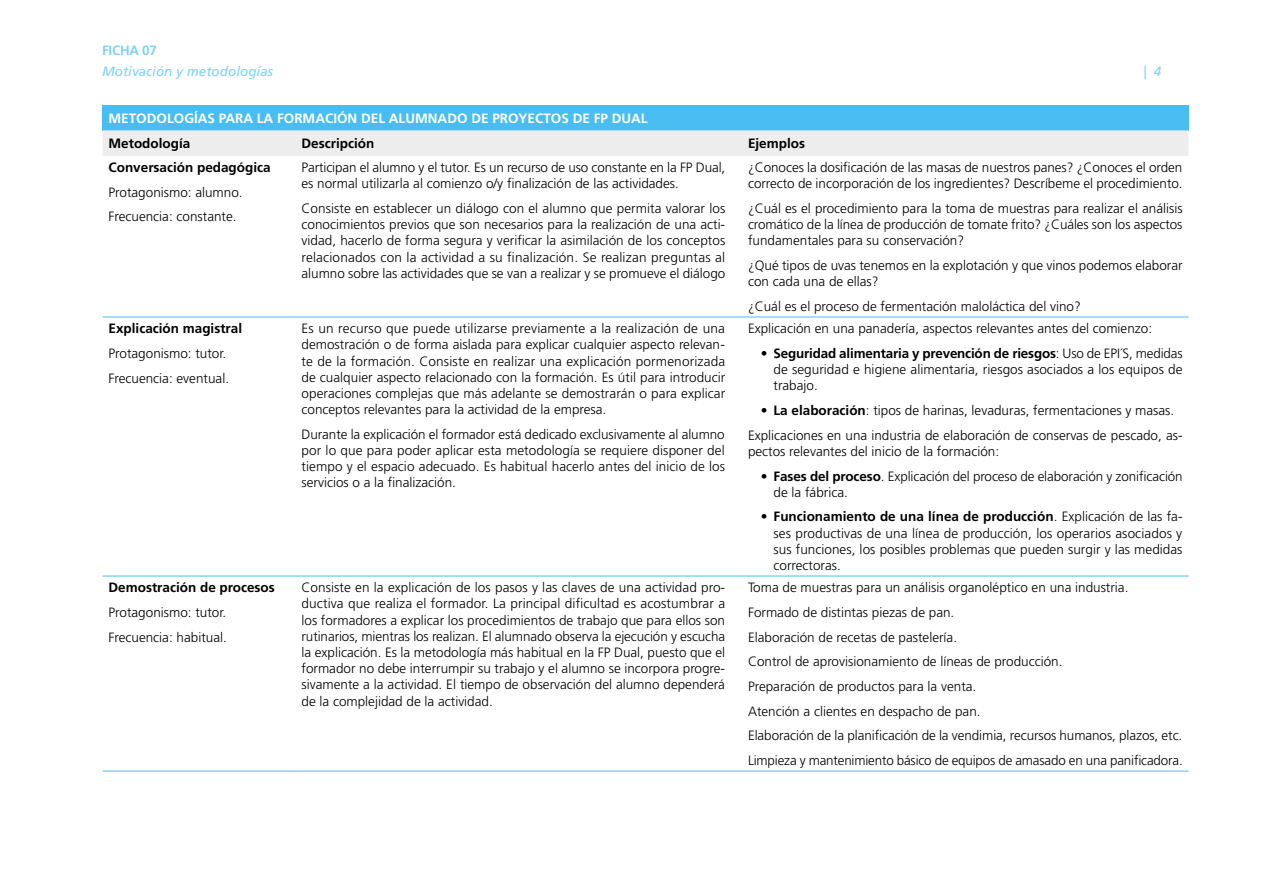
<style>
.page{position:relative;width:1263px;height:893px;background:#fff}
.page>*{position:absolute;margin:0;border:0;box-sizing:border-box;transform-origin:0 0}
.Cuerpo_de_texto_peque{font:300 13.5px/16.2px "Frutiger LT Std";color:#000;text-align:justify}
.Cuerpo_de_texto_peque-2{font:700 13.5px "Frutiger LT Std";color:#000}
.Cuerpo_de_texto_peque-3{font:700 13.5px "Frutiger LT Std";color:#fff}
.t1{font:italic 13.5px "Frutiger LT Std";color:#80d1f5}
.t2{font:700 13.5px "Frutiger LT Std";letter-spacing:-.015em;color:#80d1f5}
.s1{font-weight:700}
</style>
<div class="page">
<div style="left:103px;top:105px;width:1085px;height:25px;background:#4abdf0"></div>
<div style="left:103px;top:130px;width:1085px;height:26px;background:#ededed"></div>
<hr style="left:103px;top:317px;width:193px;height:1px;background:#4abdf0">
<hr style="left:296px;top:317px;width:446px;height:1px;background:#4abdf0">
<hr style="left:742px;top:317px;width:446px;height:1px;background:#4abdf0">
<hr style="left:103px;top:576px;width:193px;height:1px;background:#4abdf0">
<hr style="left:103px;top:771px;width:193px;height:1px;background:#4abdf0">
<hr style="left:296px;top:576px;width:446px;height:1px;background:#4abdf0">
<hr style="left:742px;top:576px;width:446px;height:1px;background:#4abdf0">
<hr style="left:296px;top:771px;width:446px;height:1px;background:#4abdf0">
<hr style="left:742px;top:771px;width:446px;height:1px;background:#4abdf0">
<p class="t2" style="left:102px;top:42px;width:56px">FICHA 07</p>
<p class="t1" style="left:102px;top:63px;width:173px">Motivación y metodologías</p>
<p class="t1" style="left:1143px;top:63px;width:20px">| 4</p>
<p class="Cuerpo_de_texto_peque-3" style="left:109px;top:110px;width:541px">METODOLOGÍAS PARA LA FORMACIÓN DEL ALUMNADO DE PROYECTOS DE FP DUAL</p>
<p class="Cuerpo_de_texto_peque-2" style="left:109px;top:135px;width:83px">Metodología</p>
<p class="Cuerpo_de_texto_peque-2" style="left:302px;top:135px;width:74px">Descripción</p>
<p class="Cuerpo_de_texto_peque-2" style="left:748px;top:135px;width:59px">Ejemplos</p>
<p class="Cuerpo_de_texto_peque-2" style="left:109px;top:159px;width:164px">Conversación pedagógica</p>
<p class="Cuerpo_de_texto_peque" style="left:109px;top:184px;width:136px">Protagonismo: alumno.</p>
<p class="Cuerpo_de_texto_peque" style="left:109px;top:209px;width:130px">Frecuencia: constante.</p>
<p class="Cuerpo_de_texto_peque" style="left:748px;top:159px;width:436px">¿Conoces la dosificación de las masas de nuestros panes? ¿Conoces el orden correcto de incorporación de los ingredientes? Descríbeme el procedimiento.</p>
<p class="Cuerpo_de_texto_peque" style="left:748px;top:200px;width:436px">¿Cuál es el procedimiento para la toma de muestras para realizar el análisis cromático de la línea de producción de tomate frito? ¿Cuáles son los aspectos fundamentales para su conservación?</p>
<p class="Cuerpo_de_texto_peque" style="left:748px;top:257px;width:436px">¿Qué tipos de uvas tenemos en la explotación y que vinos podemos elaborar con cada una de ellas?</p>
<p class="Cuerpo_de_texto_peque" style="left:748px;top:298px;width:334px">¿Cuál es el proceso de fermentación maloláctica del vino?</p>
<p class="Cuerpo_de_texto_peque" style="left:302px;top:159px;width:425px">Participan el alumno y el tutor. Es un recurso de uso constante en la FP Dual, es normal utilizarla al comienzo o/y finalización de las actividades.</p>
<p class="Cuerpo_de_texto_peque" style="left:302px;top:200px;width:425px">Consiste en establecer un diálogo con el alumno que permita valorar los conocimientos previos que son necesarios para la realización de una acti&shy;vidad, hacerlo de forma segura y verificar la asimilación de los conceptos relacionados con la actividad a su finalización. Se realizan preguntas al alumno sobre las actividades que se van a realizar y se promueve el diálogo</p>
<p class="Cuerpo_de_texto_peque-2" style="left:109px;top:320px;width:135px">Explicación magistral</p>
<p class="Cuerpo_de_texto_peque" style="left:109px;top:345px;width:119px">Protagonismo: tutor.</p>
<p class="Cuerpo_de_texto_peque" style="left:109px;top:370px;width:122px">Frecuencia: eventual.</p>
<p class="Cuerpo_de_texto_peque-2" style="left:109px;top:579px;width:168px">Demostración de procesos</p>
<p class="Cuerpo_de_texto_peque" style="left:109px;top:604px;width:119px">Protagonismo: tutor.</p>
<p class="Cuerpo_de_texto_peque" style="left:109px;top:629px;width:120px">Frecuencia: habitual.</p>
<p class="Cuerpo_de_texto_peque" style="left:302px;top:321px;width:425px">Es un recurso que puede utilizarse previamente a la realización de una demostración o de forma aislada para explicar cualquier aspecto relevan&shy;te de la formación. Consiste en realizar una explicación pormenorizada de cualquier aspecto relacionado con la formación. Es útil para introducir operaciones complejas que más adelante se demostrarán o para explicar conceptos relevantes para la actividad de la empresa.</p>
<p class="Cuerpo_de_texto_peque" style="left:302px;top:426px;width:425px">Durante la explicación el formador está dedicado exclusivamente al alumno por lo que para poder aplicar esta metodología se requiere disponer del tiempo y el espacio adecuado. Es habitual hacerlo antes del inicio de los servicios o a la finalización.</p>
<p class="Cuerpo_de_texto_peque" style="left:748px;top:321px;width:406px">Explicación en una panadería, aspectos relevantes antes del comienzo:</p>
<p class="Cuerpo_de_texto_peque" style="left:773px;top:345px;width:410px;text-indent:-13px">• <span class="s1">Seguridad alimentaria y prevención de riesgos</span>: Uso de EPI´S, medidas de seguridad e higiene alimentaria, riesgos asociados a los equipos de trabajo.</p>
<p class="Cuerpo_de_texto_peque" style="left:761px;top:402px;width:415px">• <span class="s1">La elaboración</span>: tipos de harinas, levaduras, fermentaciones y masas.</p>
<p class="Cuerpo_de_texto_peque" style="left:748px;top:427px;width:436px">Explicaciones en una industria de elaboración de conservas de pescado, as&shy;pectos relevantes del inicio de la formación:</p>
<p class="Cuerpo_de_texto_peque" style="left:773px;top:468px;width:411px;text-indent:-13px">• <span class="s1">Fases del proceso</span>. Explicación del proceso de elaboración y zonificación de la fábrica.</p>
<p class="Cuerpo_de_texto_peque" style="left:773px;top:509px;width:410px;text-indent:-13px">• <span class="s1">Funcionamiento de una línea de producción</span>. Explicación de las fa&shy;ses productivas de una línea de producción, los operarios asociados y sus funciones, los posibles problemas que pueden surgir y las medidas correctoras.</p>
<p class="Cuerpo_de_texto_peque" style="left:302px;top:580px;width:425px">Consiste en la explicación de los pasos y las claves de una actividad pro&shy;ductiva que realiza el formador. La principal dificultad es acostumbrar a los formadores a explicar los procedimientos de trabajo que para ellos son rutinarios, mientras los realizan. El alumnado observa la ejecución y escucha la explicación. Es la metodología más habitual en la FP Dual, puesto que el formador no debe interrumpir su trabajo y el alumno se incorpora progre&shy;sivamente a la actividad. El tiempo de observación del alumno dependerá de la complejidad de la actividad.</p>
<p class="Cuerpo_de_texto_peque" style="left:748px;top:580px;width:382px">Toma de muestras para un análisis organoléptico en una industria.</p>
<p class="Cuerpo_de_texto_peque" style="left:748px;top:604px;width:208px">Formado de distintas piezas de pan.</p>
<p class="Cuerpo_de_texto_peque" style="left:748px;top:629px;width:211px">Elaboración de recetas de pastelería.</p>
<p class="Cuerpo_de_texto_peque" style="left:748px;top:654px;width:316px">Control de aprovisionamiento de líneas de producción.</p>
<p class="Cuerpo_de_texto_peque" style="left:748px;top:678px;width:230px">Preparación de productos para la venta.</p>
<p class="Cuerpo_de_texto_peque" style="left:748px;top:703px;width:234px">Atención a clientes en despacho de pan.</p>
<p class="Cuerpo_de_texto_peque" style="left:748px;top:728px;width:436px">Elaboración de la planificación de la vendimia, recursos humanos, plazos, etc.</p>
<p class="Cuerpo_de_texto_peque" style="left:748px;top:752px;width:436px">Limpieza y mantenimiento básico de equipos de amasado en una panificadora.</p>
</div>
